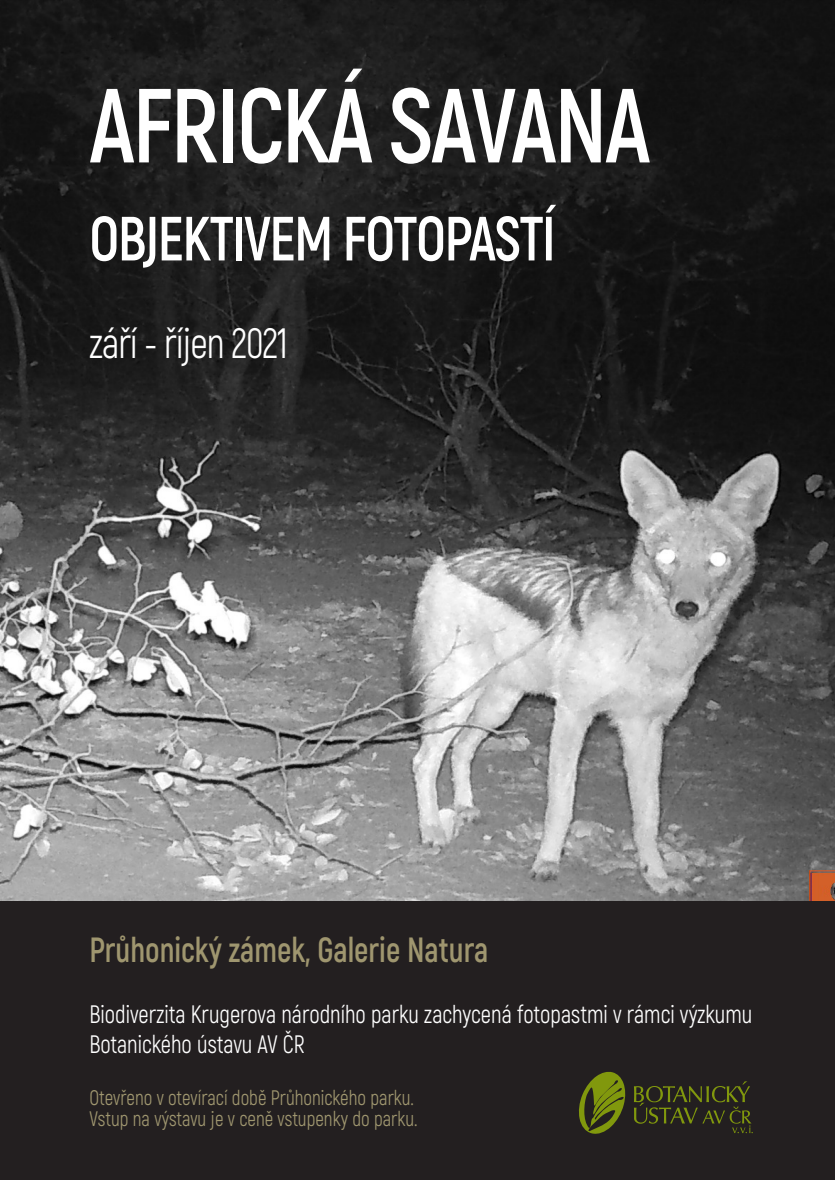
<style>
.page{position:relative;width:835px;height:1180px;background:#fff}
.page>*{position:absolute;margin:0;border:0;box-sizing:border-box;transform-origin:0 0}
.t1{font:700 105px "Akrobat";letter-spacing:-.025em;color:#fff;scale:.91 1}
.t2{font:700 62.3px "Akrobat";letter-spacing:-.025em;color:#fff;scale:.91 1}
.t3{font:42.35px "Akrobat";letter-spacing:-.025em;color:#fff;scale:.91 1}
.t4{font:700 35px "Akrobat";color:#9f966f;scale:.9 1}
.t5{font:25.2px "Akrobat";color:#fff;scale:.9 1}
.t6{font:21px "Akrobat";color:#9f966f;scale:.9 1}
</style>
<div class="page">
<div style="left:0;top:889px;width:834px;height:291px;background:#231f20"></div>
<img style="left:0;top:0;width:834px;height:900px">
<svg style="left:579px;top:1072px;width:46px;height:61px"></svg>
<svg style="left:634px;top:1081px;width:118px;height:52px"></svg>
<p class="t1" style="left:89px;top:60px;width:618px">AFRICKÁ SAVANA</p>
<p class="t2" style="left:89px;top:200px;width:513px">OBJEKTIVEM FOTOPASTÍ</p>
<p class="t3" style="left:89px;top:318px;width:219px">září - říjen 2021</p>
<p class="t4" style="left:89px;top:928px;width:445px">Průhonický zámek, Galerie Natura</p>
<p class="t5" style="left:89px;top:999px;width:738px">Biodiverzita Krugerova národního parku zachycená fotopastmi v rámci výzkumu</p>
<p class="t5" style="left:89px;top:1029px;width:241px">Botanického ústavu AV ČR</p>
<p class="t6" style="left:89px;top:1084px;width:362px">Otevřeno v otevírací době Průhonického parku.</p>
<p class="t6" style="left:89px;top:1105px;width:366px">Vstup na výstavu je v ceně vstupenky do parku.</p>
</div>
